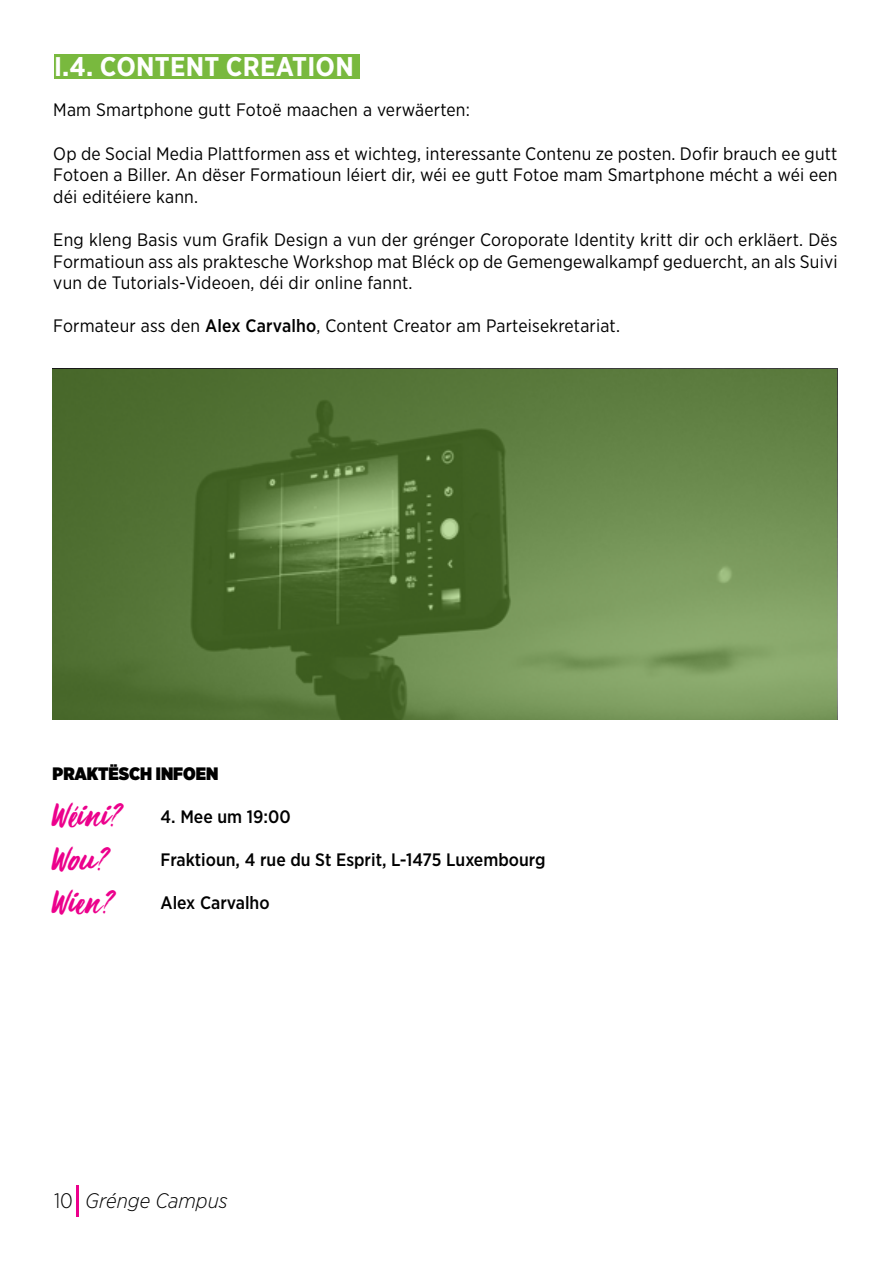
<style>
.page{position:relative;width:893px;height:1263px;background:#fff}
.page>*{position:absolute;margin:0;border:0;box-sizing:border-box;transform-origin:0 0}
.t1{font:37.5px/43.3px "Viva Beautiful Pro B";letter-spacing:.01em;color:#ec008c}
.t2{font:700 27px "Gotham Narrow";letter-spacing:.01em;color:#fff}
.t3{font:italic 300 21px "Gotham Narrow";color:#000}
.t4{font:18px/21.6px "Gotham Narrow";letter-spacing:.01em;color:#000;text-align:justify}
.t5{font:500 18px "Gotham Narrow";color:#000}
.t6{font:900 18px "Gotham Narrow";color:#000}
.s1{font-weight:500}
.s2{font-style:normal}
</style>
<div class="page">
<hr style="left:77px;top:1185px;width:2px;height:32px;background:#ec008c">
<div style="left:54px;top:54px;width:306px;height:24px;background:#79b93e"></div>
<svg style="left:52px;top:369px;width:784px;height:351px;background:#5f7f42"></svg>
<h2 class="t2" style="left:54px;top:49px;width:301px">I.4. CONTENT CREATION</h2>
<p class="t4" style="left:53px;top:99px;width:418px">Mam Smartphone gutt Fotoë maachen a verwäerten:</p>
<p class="t4" style="left:53px;top:142px;width:786px">Op de Social Media Plattformen ass et wichteg, interessante Contenu ze posten. Dofir brauch ee gutt Fotoen a Biller. An dëser Formatioun léiert dir, wéi ee gutt Fotoe mam Smartphone mécht a wéi een déi editéiere kann.</p>
<p class="t4" style="left:53px;top:229px;width:786px">Eng kleng Basis vum Grafik Design a vun der grénger Coroporate Identity kritt dir och erkläert. Dës Formatioun ass als praktesche Workshop mat Bléck op de Gemengewalkampf geduercht, an als Suivi vun de Tutorials-Videoen, déi dir online fannt.</p>
<p class="t4" style="left:53px;top:315px;width:568px">Formateur ass den <span class="s1">Alex Carvalho</span>, Content Creator am Parteisekretariat.</p>
<p class="t6" style="left:53px;top:761px;width:167px">PRAKTËSCH INFOEN</p>
<p class="t5" style="left:161px;top:805px;width:132px">4. Mee um 19:00</p>
<p class="t5" style="left:161px;top:848px;width:386px">Fraktioun, 4 rue du St Esprit, L-1475 Luxembourg</p>
<p class="t5" style="left:161px;top:891px;width:111px">Alex Carvalho</p>
<h1 class="t1" style="left:53px;top:791px;width:68px">Wéini?<br>Wou?<br>Wien?</h1>
<p class="t3" style="left:54px;top:1187px;width:175px"><span class="s2">10</span> Grénge Campus</p>
</div>
